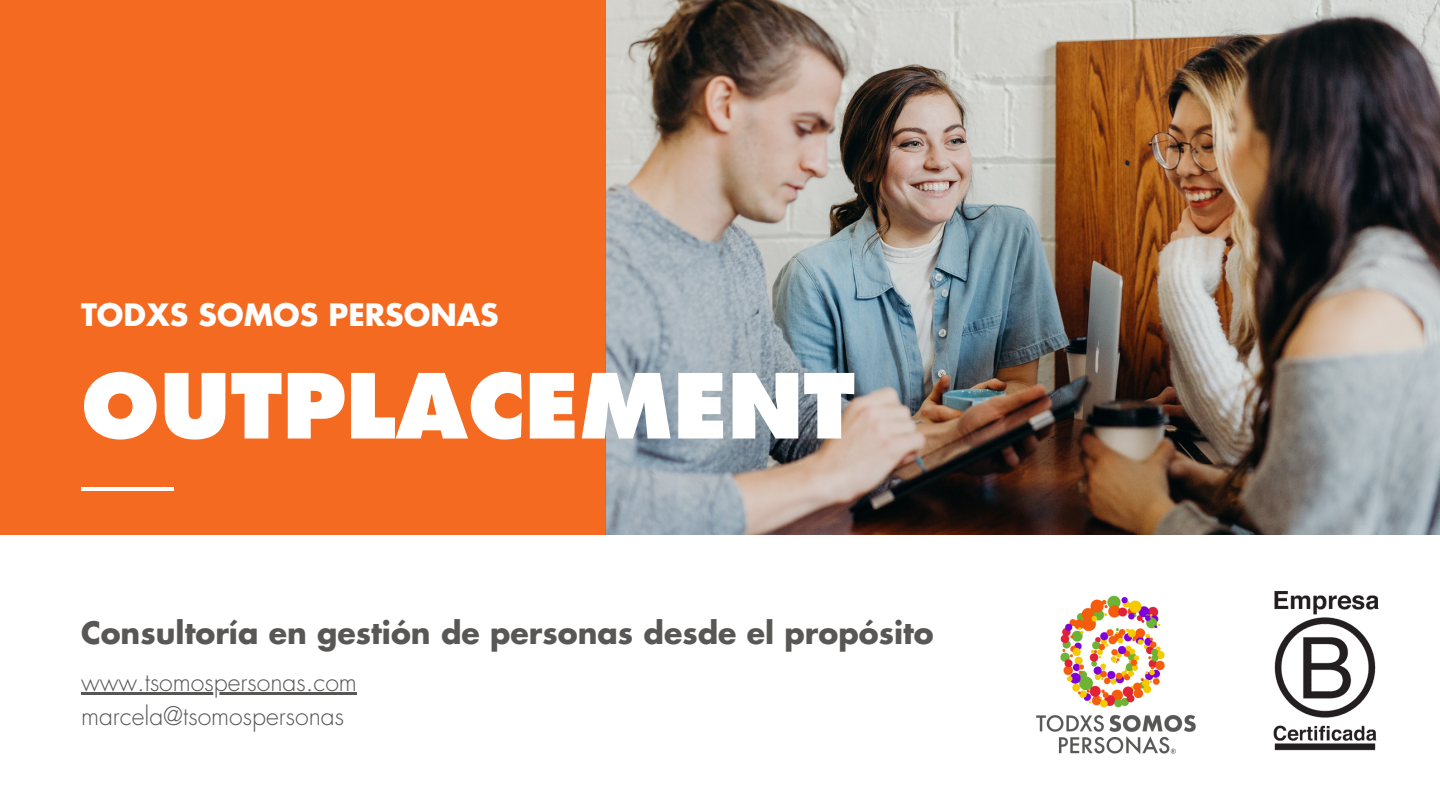
<style>
.page{position:relative;width:1440px;height:810px;background:#fff}
.page>*{position:absolute;margin:0;border:0;box-sizing:border-box;transform-origin:0 0}
.t1{font:800 87px "Futura Std";color:#fff}
.t2{font:700 30px "Futura Std";color:#585756}
.t3{font:700 30px "Futura Std";color:#fff}
.t4{font:300 24.9px "Futura Std";color:#585756}
</style>
<div class="page">
<img style="left:606px;top:0;width:834px;height:535px">
<div style="left:0;top:0;width:606px;height:535px;background:#f56a21"></div>
<hr style="left:81px;top:487px;width:92px;height:4px;background:#fff">
<img style="left:1036px;top:595px;width:160px;height:159px">
<img style="left:1273px;top:591px;width:106px;height:160px">
<hr style="left:81px;top:692px;width:276px;height:3px;background:#585756">
<p class="t3" style="left:81px;top:301px;width:419px">TODXS SOMOS PERSONAS</p>
<p class="t1" style="left:81px;top:367px;width:776px">OUTPLACEMENT</p>
<p class="t2" style="left:81px;top:619px;width:854px">Consultoría en gestión de personas desde el propósito</p>
<p class="t4" style="left:81px;top:670px;width:277px">www.tsomospersonas.com</p>
<p class="t4" style="left:81px;top:705px;width:265px">marcela@tsomospersonas</p>
</div>
